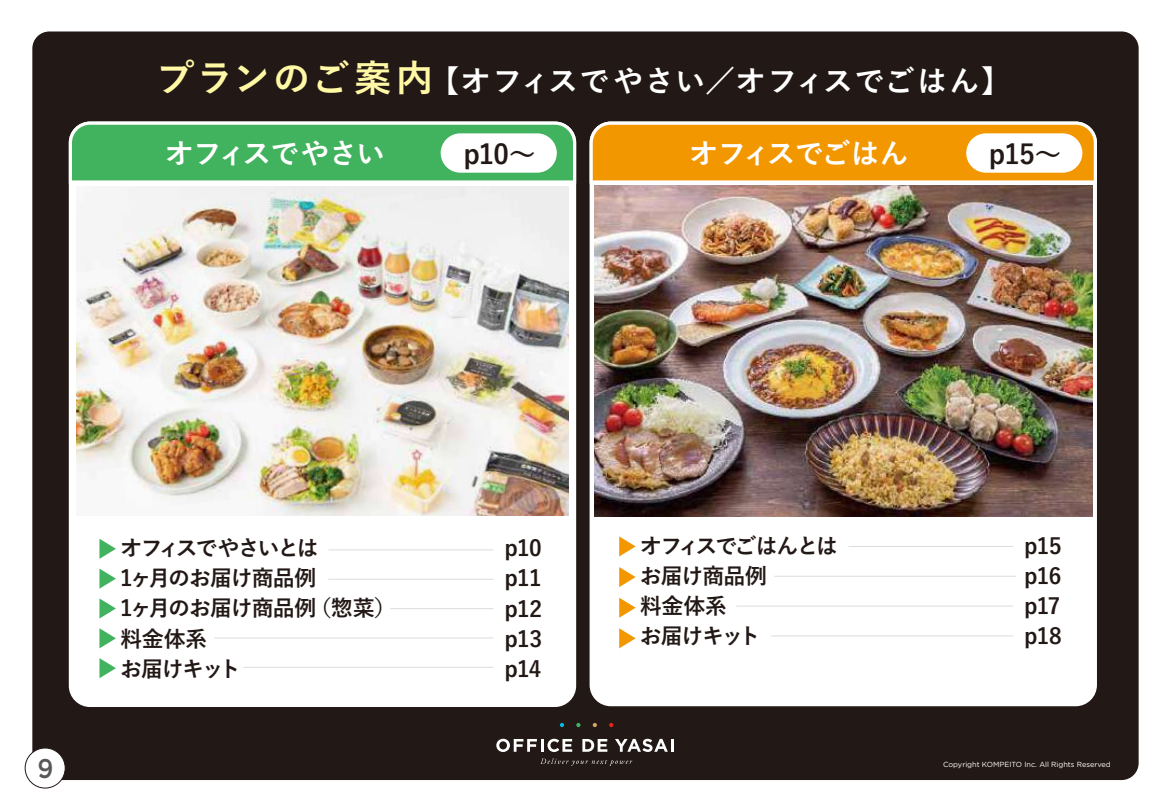
<style>
.page{position:relative;width:1170px;height:808px;background:#fff}
.page>*{position:absolute;margin:0;border:0;box-sizing:border-box;transform-origin:0 0}
.t1{font:30px "Yu Gothic Std B";letter-spacing:.03em;color:#fff}
.t2{font:28.8px "Yu Gothic Std B";letter-spacing:-.04em;color:#fff}
.t3{font:27px "Yu Gothic Std B";letter-spacing:-.035em;color:#221815}
.t4{font:500 27px "Gotham";color:#595757;scale:.9 1}
.t5{font:21.9px/30px "Yu Gothic Std B";letter-spacing:-.05em;color:#221815;text-align:justify}
.t6{font:21.9px/30px "Yu Gothic Std B";letter-spacing:-.07em;color:#221815}
.t7{font:7.35px "Gotham";color:#fff}
.s1{font-size:37.5px;color:#fff8a5}
</style>
<div class="page">
<div style="left:32px;top:31px;width:1106px;height:749px;background:#221815;border-radius:17px"></div>
<div style="left:25px;top:748px;width:40px;height:40px;background:#fff;border-radius:50%"></div>
<div style="left:25px;top:748px;width:40px;height:40px;border:1px solid #221815;border-radius:50%"></div>
<svg style="left:496px;top:739px;width:76px;height:13px"></svg>
<svg style="left:582px;top:739px;width:25px;height:13px"></svg>
<svg style="left:615px;top:739px;width:58px;height:13px"></svg>
<svg style="left:540px;top:758px;width:92px;height:8px"></svg>
<svg style="left:560px;top:723px;width:4px;height:4px"></svg>
<svg style="left:576px;top:723px;width:4px;height:4px"></svg>
<svg style="left:592px;top:723px;width:5px;height:4px"></svg>
<svg style="left:609px;top:723px;width:4px;height:4px"></svg>
<div style="left:69px;top:122px;width:507px;height:585px;background:#fff;border-radius:21px"></div>
<div style="left:589px;top:122px;width:507px;height:584px;background:#fff;border-radius:21px"></div>
<svg style="left:69px;top:122px;width:507px;height:59px;background:#4fb769"></svg>
<svg style="left:589px;top:122px;width:507px;height:62px;background:#f3a321"></svg>
<hr style="left:328px;top:549px;width:165px;height:1px;background:#dcdddd">
<hr style="left:328px;top:579px;width:165px;height:1px;background:#dcdddd">
<hr style="left:214px;top:637px;width:279px;height:1px;background:#dcdddd">
<hr style="left:390px;top:608px;width:103px;height:1px;background:#dcdddd">
<hr style="left:243px;top:667px;width:250px;height:1px;background:#dcdddd">
<hr style="left:848px;top:546px;width:165px;height:1px;background:#dcdddd">
<hr style="left:774px;top:576px;width:242px;height:1px;background:#dcdddd">
<hr style="left:736px;top:605px;width:277px;height:2px;background:#dcdddd">
<hr style="left:771px;top:635px;width:242px;height:1px;background:#dcdddd">
<img style="left:76px;top:186px;width:492px;height:329px">
<img style="left:594px;top:185px;width:497px;height:331px">
<div style="left:440px;top:133px;width:116px;height:40px;background:#fff;border-radius:20px"></div>
<div style="left:966px;top:133px;width:116px;height:40px;background:#fff;border-radius:20px"></div>
<svg style="left:99px;top:539px;width:17px;height:20px"></svg>
<svg style="left:99px;top:569px;width:17px;height:20px"></svg>
<svg style="left:99px;top:598px;width:17px;height:20px"></svg>
<svg style="left:99px;top:628px;width:17px;height:20px"></svg>
<svg style="left:99px;top:658px;width:17px;height:20px"></svg>
<svg style="left:619px;top:536px;width:16px;height:20px"></svg>
<svg style="left:619px;top:567px;width:16px;height:20px"></svg>
<svg style="left:619px;top:598px;width:16px;height:20px"></svg>
<svg style="left:619px;top:628px;width:16px;height:20px"></svg>
<h1 class="t1" style="left:157px;top:59px;width:855px"><span class="s1">プランのご案内</span>【オフィスでやさい／オフィスでごはん】</h1>
<h2 class="t2" style="left:165px;top:132px;width:222px">オフィスでやさい</h2>
<p class="t3" style="left:463px;top:134px;width:74px">p10～</p>
<h2 class="t2" style="left:689px;top:132px;width:221px">オフィスでごはん</h2>
<p class="t3" style="left:988px;top:134px;width:74px">p15～</p>
<p class="t4" style="left:38px;top:753px;width:19px">9</p>
<p class="t6" style="left:120px;top:532px;width:277px">オフィスでやさいとは<br>1ヶ月のお届け商品例<br>1ヶ月のお届け商品例（惣菜）料金体系　<br>お届けキット</p>
<p class="t5" style="left:504px;top:532px;width:39px">p10 p11 p12 p13 p14</p>
<p class="t5" style="left:640px;top:530px;width:221px;text-align:left">オフィスでごはんとは　お届け商品例<br>料金体系<br>お届けキット</p>
<p class="t5" style="left:1024px;top:530px;width:39px">p15 p16 p17 p18</p>
<p class="t7" style="left:943px;top:759px;width:169px">Copyright KOMPEITO Inc. All Rights Reserved</p>
</div>
